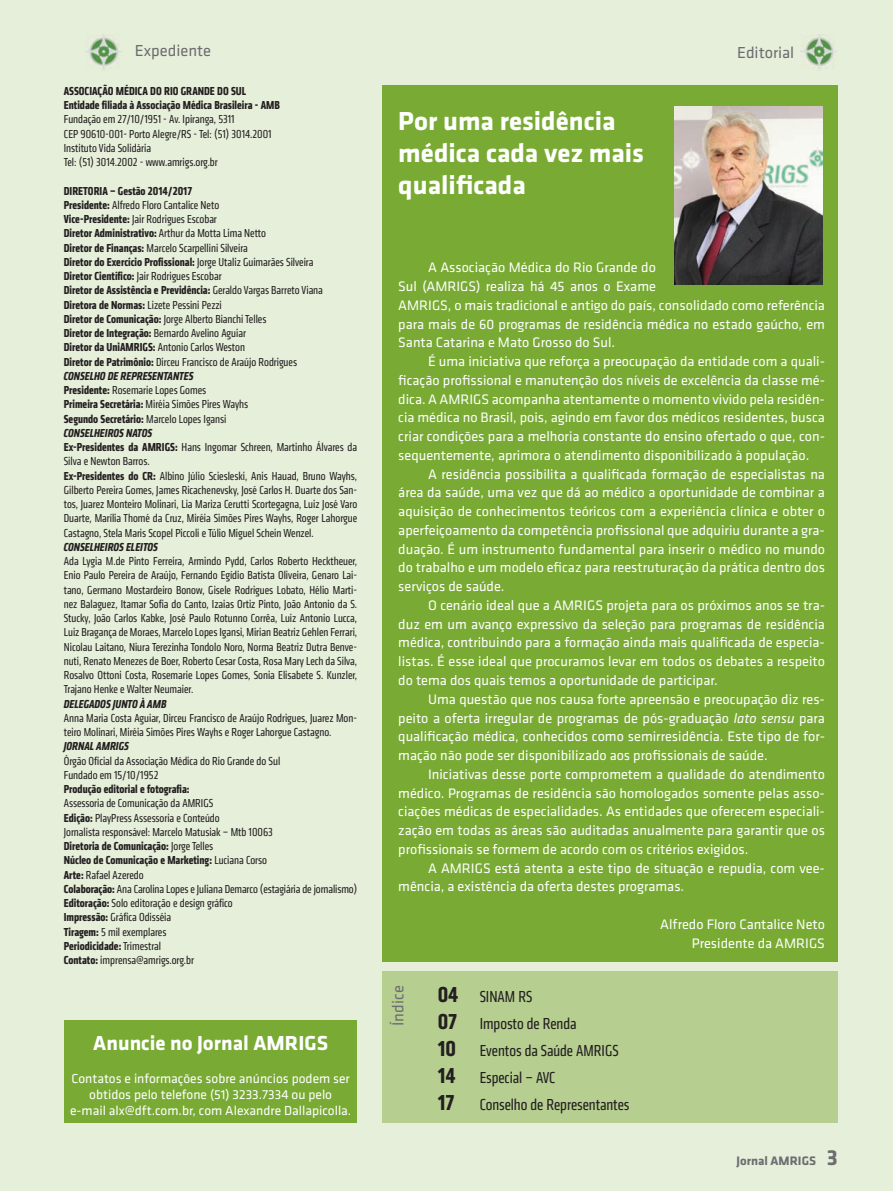
<style>
.page{position:relative;width:893px;height:1191px;background:#e6efda}
.page>*{position:absolute;margin:0;border:0;box-sizing:border-box;transform-origin:0 0}
.t1{font:700 27px/32.4px "Klavika CH";color:#fff}
.t2{font:700 condensed 22.5px "Klavika CH";color:#231f20}
.t3{font:700 21px "Klavika CH";color:#fff}
.t4{font:condensed 16.5px "Klavika CH";color:#231f20}
.t5{font:16.5px "Klavika CH";color:#6c6d70}
.t6{font:14.25px/18.8px "Klavika CH";color:#fff;text-align:justify}
.t7{font:13.5px/16.2px "Klavika CH";color:#fff;text-align:center}
.t8{font:700 12.75px "Klavika CH";color:#6c6d70}
.t9{font:condensed 12px/14.2px "Klavika CH";color:#231f20}
.t10{font:700 condensed 12px/14.2px "Klavika CH";color:#231f20}
.t11{font:italic 700 condensed 12px "Klavika CH";color:#231f20}
.s1{font-weight:700}
.s2{font-weight:700;font-style:italic}
.s3{font-style:italic}
.s4{font-size:22.5px}
</style>
<div class="page">
<div style="left:64px;top:1020px;width:293px;height:103px;background:#79ab34"></div>
<div style="left:383px;top:972px;width:455px;height:151px;background:#b6ce90"></div>
<div style="left:383px;top:86px;width:455px;height:876px;background:#79ab34"></div>
<img style="left:85px;top:34px;width:38px;height:37px">
<img style="left:800px;top:34px;width:38px;height:37px">
<img style="left:674px;top:106px;width:149px;height:178px">
<h3 class="t5" style="left:135px;top:39px;width:78px">Expediente</h3>
<p class="t10" style="left:64px;top:84px;width:218px">ASSOCIAÇÃO MÉDICA DO RIO GRANDE DO SUL<br>Entidade filiada à Associação Médica Brasileira - AMB</p>
<p class="t9" style="left:64px;top:112px;width:209px">Fundação em 27/10/1951 - Av. Ipiranga, 5311<br>CEP 90610-001- Porto Alegre/RS - Tel: (51) 3014.2001<br>Instituto Vida Solidária<br>Tel: (51) 3014.2002 - www.amrigs.org.br</p>
<p class="t9" style="left:64px;top:183px;width:295px"><span class="s1">DIRETORIA – Gestão 2014/2017<br>Presidente:</span> Alfredo Floro Cantalice Neto<br><span class="s1">Vice-Presidente:</span> Jair Rodrigues Escobar<br><span class="s1">Diretor Administrativo:</span> Arthur da Motta Lima Netto<br><span class="s1">Diretor de Finanças:</span> Marcelo Scarpellini Silveira<br><span class="s1">Diretor do Exercício Profissional:</span> Jorge Utaliz Guimarães Silveira<br><span class="s1">Diretor Científico:</span> Jair Rodrigues Escobar<br><span class="s1">Diretor de Assistência e Previdência:</span> Geraldo Vargas Barreto Viana <span class="s1">Diretora de Normas:</span> Lizete Pessini Pezzi<br><span class="s1">Diretor de Comunicação:</span> Jorge Alberto Bianchi Telles<br><span class="s1">Diretor de Integração:</span> Bernardo Avelino Aguiar<br><span class="s1">Diretor da UniAMRIGS:</span> Antonio Carlos Weston<br><span class="s1">Diretor de Patrimônio:</span> Dirceu Francisco de Araújo Rodrigues<br><span class="s2">CONSELHO DE REPRESENTANTES<br></span><span class="s1">Presidente:</span> Rosemarie Lopes Gomes<br><span class="s1">Primeira Secretária:</span> Miréia Simões Pires Wayhs<br><span class="s1">Segundo Secretário:</span> Marcelo Lopes Igansi<br><span class="s2">CONSELHEIROS NATOS<br></span><span class="s1">Ex-Presidentes da AMRIGS:</span> Hans Ingomar Schreen, Martinho Álvares da Silva e Newton Barros.<br><span class="s1">Ex-Presidentes do CR:</span> Albino Júlio Sciesleski, Anis Hauad, Bruno Wayhs, Gilberto Pereira Gomes, James Ricachenevsky, José Carlos H. Duarte dos San&shy;tos, Juarez Monteiro Molinari, Lia Mariza Cerutti Scortegagna, Luiz José Varo Duarte, Marília Thomé da Cruz, Miréia Simões Pires Wayhs, Roger Lahorgue Castagno, Stela Maris Scopel Piccoli e Túlio Miguel Schein Wenzel.</p>
<p class="t11" style="left:64px;top:539px;width:96px">CONSELHEIROS ELEITOS</p>
<p class="t9" style="left:64px;top:554px;width:295px;text-align:justify">Ada Lygia M.de Pinto Ferreira, Armindo Pydd, Carlos Roberto Hecktheuer, Enio Paulo Pereira de Araújo, Fernando Egídio Batista Oliveira, Genaro Lai&shy;tano, Germano Mostardeiro Bonow, Gisele Rodrigues Lobato, Hélio Marti&shy;nez Balaguez, Itamar Sofia do Canto, Izaias Ortiz Pinto, João Antonio da S.<br>Stucky, João Carlos Kabke, José Paulo Rotunno Corrêa, Luiz Antonio Lucca, Luiz Bragança de Moraes, Marcelo Lopes Igansi, Mirian Beatriz Gehlen Ferrari, Nicolau Laitano, Niura Terezinha Tondolo Noro, Norma Beatriz Dutra Benve&shy;nuti, Renato Menezes de Boer, Roberto Cesar Costa, Rosa Mary Lech da Silva, Rosalvo Ottoni Costa, Rosemarie Lopes Gomes, Sonia Elisabete S. Kunzler, Trajano Henke e Walter Neumaier.</p>
<p class="t11" style="left:64px;top:696px;width:104px">DELEGADOS JUNTO À AMB</p>
<p class="t9" style="left:64px;top:711px;width:295px">Anna Maria Costa Aguiar, Dirceu Francisco de Araújo Rodrigues, Juarez Mon&shy;teiro Molinari, Miréia Simões Pires Wayhs e Roger Lahorgue Castagno.</p>
<p class="t11" style="left:64px;top:738px;width:67px">JORNAL AMRIGS</p>
<p class="t9" style="left:64px;top:753px;width:218px">Órgão Oficial da Associação Médica do Rio Grande do Sul<br>Fundado em 15/10/1952</p>
<p class="t10" style="left:64px;top:782px;width:127px">Produção editorial e fotografia:</p>
<p class="t9" style="left:64px;top:796px;width:295px">Assessoria de Comunicação da AMRIGS<br><span class="s1">Edição:</span> PlayPress Assessoria e Conteúdo<br>Jornalista responsável: Marcelo Matusiak – Mtb 10063<br><span class="s1">Diretoria de Comunicação:</span> Jorge Telles<br><span class="s1">Núcleo de Comunicação e Marketing:</span> Luciana Corso<br><span class="s1">Arte:</span> Rafael Azeredo<br><span class="s1">Colaboração:</span> Ana Carolina Lopes e Juliana Demarco (estagiária de jornalismo)<br><span class="s1">Editoração:</span> Solo editoração e design gráfico<br><span class="s1">Impressão:</span> Gráfica Odisséia<br><span class="s1">Tiragem:</span> 5 mil exemplares<br><span class="s1">Periodicidade:</span> Trimestral<br><span class="s1">Contato:</span> imprensa@amrigs.org.br</p>
<h3 class="t3" style="left:93px;top:1028px;width:236px">Anuncie no Jornal AMRIGS</h3>
<p class="t7" style="left:70px;top:1069px;width:283px">Contatos e informações sobre anúncios podem ser obtidos pelo telefone (51) 3233.7334 ou pelo e-mail alx@dft.com.br, com Alexandre Dallapicolla.</p>
<h1 class="t1" style="left:398px;top:103px;width:247px">Por uma residência médica cada vez mais qualificada</h1>
<h3 class="t5" style="left:737px;top:41px;width:59px">Editorial</h3>
<p class="t6" style="left:398px;top:258px;width:428px;text-align:left;text-indent:30px">A Associação Médica do Rio Grande do<br>Sul (AMRIGS) realiza há 45 anos o Exame<br>AMRIGS, o mais tradicional e antigo do país, consolidado como referência para mais de 60 programas de residência médica no estado gaúcho, em Santa Catarina e Mato Grosso do Sul.</p>
<p class="t6" style="left:398px;top:351px;width:428px;text-indent:30px">É uma iniciativa que reforça a preocupação da entidade com a quali&shy;ficação profissional e manutenção dos níveis de excelência da classe mé&shy;dica. A AMRIGS acompanha atentamente o momento vivido pela residên&shy;cia médica no Brasil, pois, agindo em favor dos médicos residentes, busca criar condições para a melhoria constante do ensino ofertado o que, con&shy;sequentemente, aprimora o atendimento disponibilizado à população.</p>
<p class="t6" style="left:398px;top:464px;width:428px;text-indent:30px">A residência possibilita a qualificada formação de especialistas na área da saúde, uma vez que dá ao médico a oportunidade de combinar a aquisição de conhecimentos teóricos com a experiência clínica e obter o aperfeiçoamento da competência profissional que adquiriu durante a gra&shy;duação. É um instrumento fundamental para inserir o médico no mundo do trabalho e um modelo eficaz para reestruturação da prática dentro dos serviços de saúde.</p>
<p class="t6" style="left:398px;top:595px;width:428px;text-indent:30px">O cenário ideal que a AMRIGS projeta para os próximos anos se tra&shy;duz em um avanço expressivo da seleção para programas de residência médica, contribuindo para a formação ainda mais qualificada de especia&shy;listas. É esse ideal que procuramos levar em todos os debates a respeito do tema dos quais temos a oportunidade de participar.</p>
<p class="t6" style="left:398px;top:689px;width:428px;text-indent:30px">Uma questão que nos causa forte apreensão e preocupação diz res&shy;peito a oferta irregular de programas de pós-graduação <span class="s3">lato sensu</span> para qualificação médica, conhecidos como semirresidência. Este tipo de for&shy;mação não pode ser disponibilizado aos profissionais de saúde.</p>
<p class="t6" style="left:398px;top:764px;width:428px;text-indent:30px">Iniciativas desse porte comprometem a qualidade do atendimento médico. Programas de residência são homologados somente pelas asso&shy;ciações médicas de especialidades. As entidades que oferecem especiali&shy;zação em todas as áreas são auditadas anualmente para garantir que os profissionais se formem de acordo com os critérios exigidos.</p>
<p class="t6" style="left:398px;top:858px;width:428px;text-indent:30px">A AMRIGS está atenta a este tipo de situação e repudia, com vee&shy;mência, a existência da oferta destes programas.</p>
<p class="t6" style="left:660px;top:914px;width:166px;text-align:right">Alfredo Floro Cantalice Neto<br>Presidente da AMRIGS</p>
<h3 class="t5" style="left:387px;top:1026px;width:42px;rotate:-90deg">Índice</h3>
<h2 class="t2" style="left:438px;top:980px;width:22px">04</h2>
<h3 class="t4" style="left:480px;top:987px;width:54px">SINAM RS</h3>
<h2 class="t2" style="left:438px;top:1007px;width:21px">07</h2>
<h3 class="t4" style="left:480px;top:1014px;width:98px">Imposto de Renda</h3>
<h2 class="t2" style="left:438px;top:1034px;width:20px">10</h2>
<h3 class="t4" style="left:480px;top:1041px;width:140px">Eventos da Saúde AMRIGS</h3>
<h2 class="t2" style="left:438px;top:1061px;width:19px">14</h2>
<h3 class="t4" style="left:480px;top:1068px;width:77px">Especial – AVC</h3>
<h2 class="t2" style="left:438px;top:1088px;width:18px">17</h2>
<h3 class="t4" style="left:480px;top:1095px;width:151px">Conselho de Representantes</h3>
<p class="t8" style="left:736px;top:1151px;width:103px">Jornal AMRIGS <span class="s4">3</span></p>
</div>
